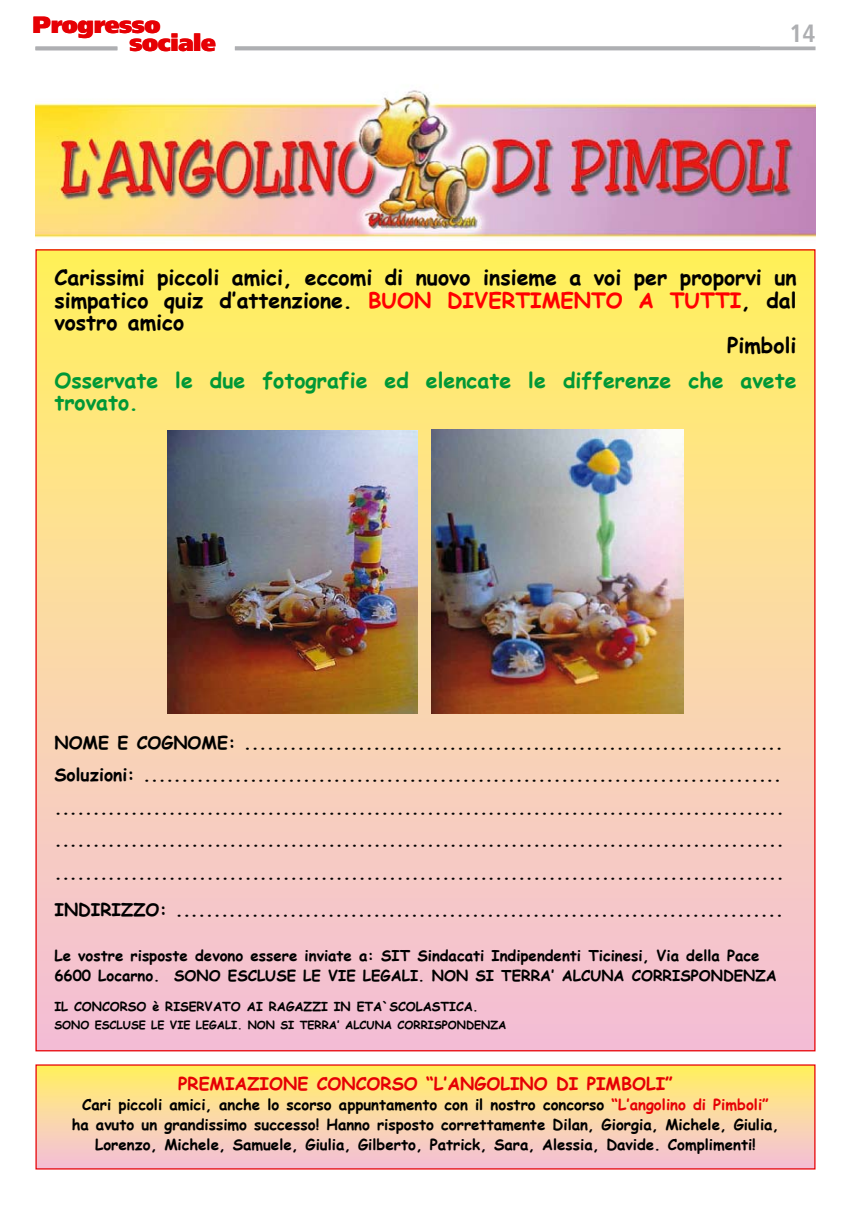
<style>
.page{position:relative;width:851px;height:1205px;background:#fff}
.page>*{position:absolute;margin:0;border:0;box-sizing:border-box;transform-origin:0 0}
.t1{font:700 condensed 25px "Frutiger";color:#aeafb2}
.t2{font:900 23.5px "Frutiger";letter-spacing:-.015em;color:#e60004}
.t3{font:700 21.25px "Comic Sans MS";color:#000}
.t4{font:700 21.25px/22.5px "Comic Sans MS";color:#009836}
.t5{font:700 17.5px/32.5px "Comic Sans MS";color:#000}
.t6{font:700 17.5px "Comic Sans MS";color:#e60004}
.t7{font:700 15px/20px "Comic Sans MS";color:#000}
.t8{font:700 12.5px "Comic Sans MS";color:#000}
.t9{font:700 11.25px "Comic Sans MS";color:#000}
.s1{color:#f00}
.s2{color:#e60004}
</style>
<div class="page">
<div style="left:36px;top:250px;width:778px;height:801px;background:linear-gradient(to bottom,#fff262,#f3bee1)"></div>
<img style="left:167px;top:430px;width:250px;height:283px">
<img style="left:431px;top:430px;width:252px;height:283px">
<div style="left:36px;top:1065px;width:778px;height:104px;background:linear-gradient(to bottom,#fff263,#f4bfde)"></div>
<img style="left:35px;top:90px;width:780px;height:148px">
<svg style="left:235px;top:46px;width:580px;height:4px;background:#b2b3b6"></svg>
<hr style="left:35px;top:47px;width:82px;height:3px;background:#aeafb2">
<h2 class="t2" style="left:32px;top:11px;width:129px">Progresso</h2>
<h1 class="t1" style="left:789px;top:19px;width:28px">14</h1>
<h2 class="t2" style="left:129px;top:28px;width:88px">sociale</h2>
<p class="t3" style="left:54px;top:262px;width:743px">Carissimi piccoli amici, eccomi di nuovo insieme a voi per proporvi un</p>
<p class="t3" style="left:54px;top:284px;width:743px">simpatico quiz d’attenzione. <span class="s1">BUON DIVERTIMENTO A TUTTI</span>, dal</p>
<p class="t3" style="left:54px;top:307px;width:131px">vostro amico</p>
<p class="t3" style="left:727px;top:329px;width:71px">Pimboli</p>
<p class="t4" style="left:54px;top:368px;width:743px">Osservate le due fotografie ed elencate le differenze che avete trovato.</p>
<p class="t5" style="left:54px;top:725px;width:731px">NOME E COGNOME: .......................................................................<br>Soluzioni: .................................................................................... ................................................................................................ ................................................................................................ ................................................................................................</p>
<p class="t5" style="left:54px;top:893px;width:730px">INDIRIZZO: ................................................................................</p>
<p class="t7" style="left:54px;top:945px;width:723px">Le vostre risposte devono essere inviate a: SIT Sindacati Indipendenti Ticinesi, Via della Pace<br>6600 Locarno. SONO ESCLUSE LE VIE LEGALI. NON SI TERRA’ ALCUNA CORRISPONDENZA</p>
<p class="t8" style="left:54px;top:997px;width:425px">IL CONCORSO è RISERVATO AI RAGAZZI IN ETA`SCOLASTICA.</p>
<p class="t9" style="left:54px;top:1016px;width:453px">SONO ESCLUSE LE VIE LEGALI. NON SI TERRA’ ALCUNA CORRISPONDENZA</p>
<p class="t6" style="left:178px;top:1071px;width:23px">Premiazione</p>
<p class="t6" style="left:316px;top:1071px;width:14px">concorso</p>
<p class="t6" style="left:426px;top:1071px;width:35px">“L’angolino</p>
<p class="t6" style="left:556px;top:1071px;width:53px">di Pimboli</p>
<p class="t6" style="left:665px;top:1071px;width:9px">”</p>
<p class="t7" style="left:72px;top:1094px;width:708px;text-align:center">Cari piccoli amici, anche lo scorso appuntamento con il nostro concorso <span class="s2">“L’angolino di Pimboli” </span>ha avuto un grandissimo successo! Hanno risposto correttamente Dilan, Giorgia, Michele, Giulia,<br>Lorenzo, Michele, Samuele, Giulia, Gilberto, Patrick, Sara, Alessia, Davide. Complimenti!</p>
</div>
